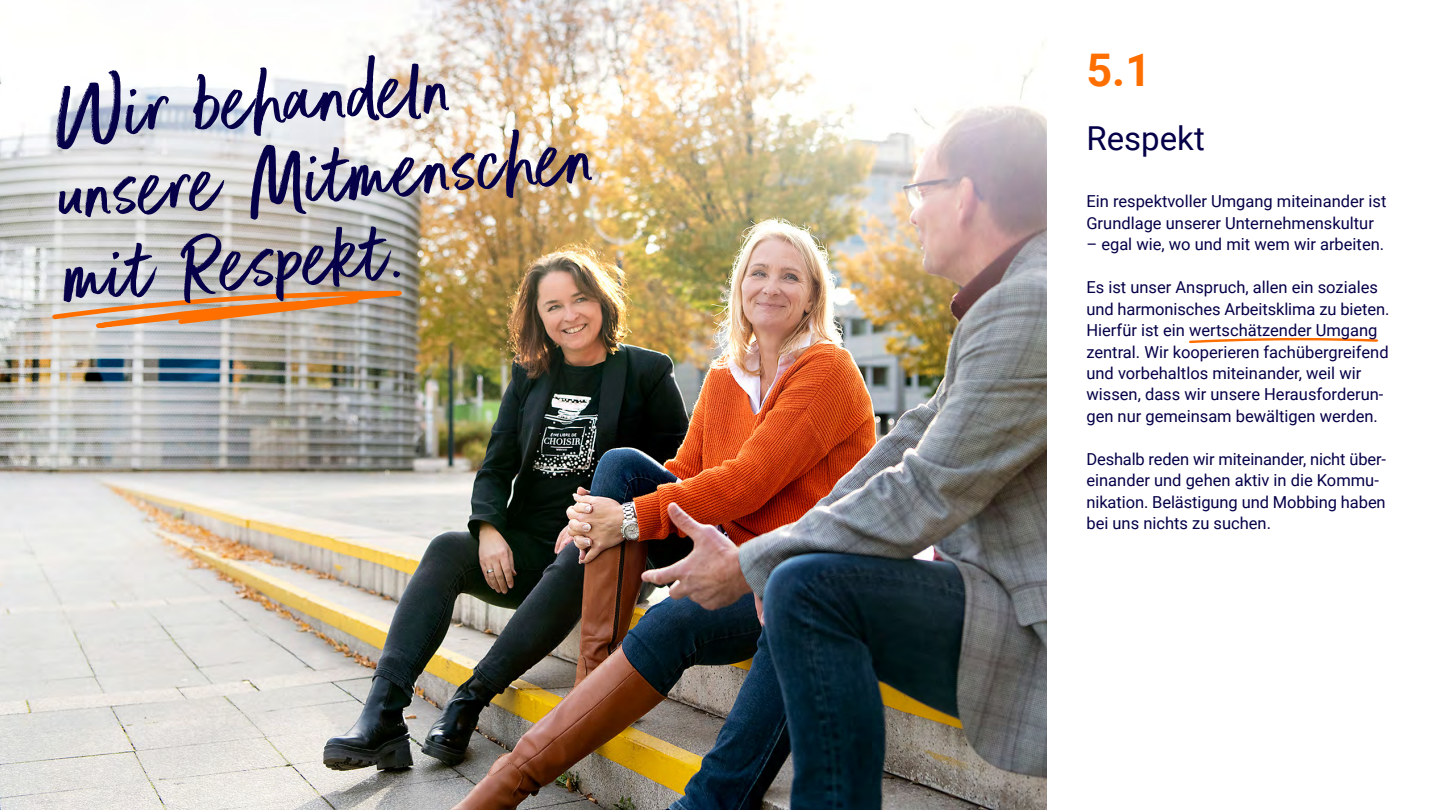
<style>
.page{position:relative;width:1440px;height:810px;background:#fff}
.page>*{position:absolute;margin:0;border:0;box-sizing:border-box;transform-origin:0 0}
.t1{font:94.5px/80.6px "Better Times";color:#050048}
.t2{font:700 45px "Roboto";color:#ff6f00}
.t3{font:33px "Roboto";color:#050048}
.t4{font:16.5px/21.5px "Roboto";color:#050048}
</style>
<div class="page">
<img style="left:0;top:0;width:1046px;height:810px">
<svg style="left:1189px;top:338px;width:190px;height:5px"></svg>
<svg style="left:52px;top:291px;width:351px;height:37px;background:#d3a682"></svg>
<h1 class="t1" style="left:52px;top:79px;width:538px;rotate:-4deg">Wir behandeln unsere Mitmenschen mit Respekt.</h1>
<h2 class="t2" style="left:1086px;top:38px;width:66px">5.1</h2>
<h3 class="t3" style="left:1086px;top:115px;width:120px">Respekt</h3>
<p class="t4" style="left:1086px;top:190px;width:301px">Ein respektvoller Umgang miteinander ist<br>Grundlage unserer Unternehmenskultur</p>
<p class="t4" style="left:1086px;top:233px;width:299px">– egal wie, wo und mit wem wir arbeiten.</p>
<p class="t4" style="left:1086px;top:276px;width:305px">Es ist unser Anspruch, allen ein soziales und harmonisches Arbeitsklima zu bieten.<br>Hierfür ist ein wertschätzender Umgang zentral. Wir kooperieren fachübergreifend und vorbehaltlos miteinander, weil wir wissen, dass wir unsere Herausforderun&shy;gen nur gemeinsam bewältigen werden.</p>
<p class="t4" style="left:1086px;top:448px;width:301px">Deshalb reden wir miteinander, nicht über&shy;einander und gehen aktiv in die Kommu&shy;nikation. Belästigung und Mobbing haben bei uns nichts zu suchen.</p>
</div>
